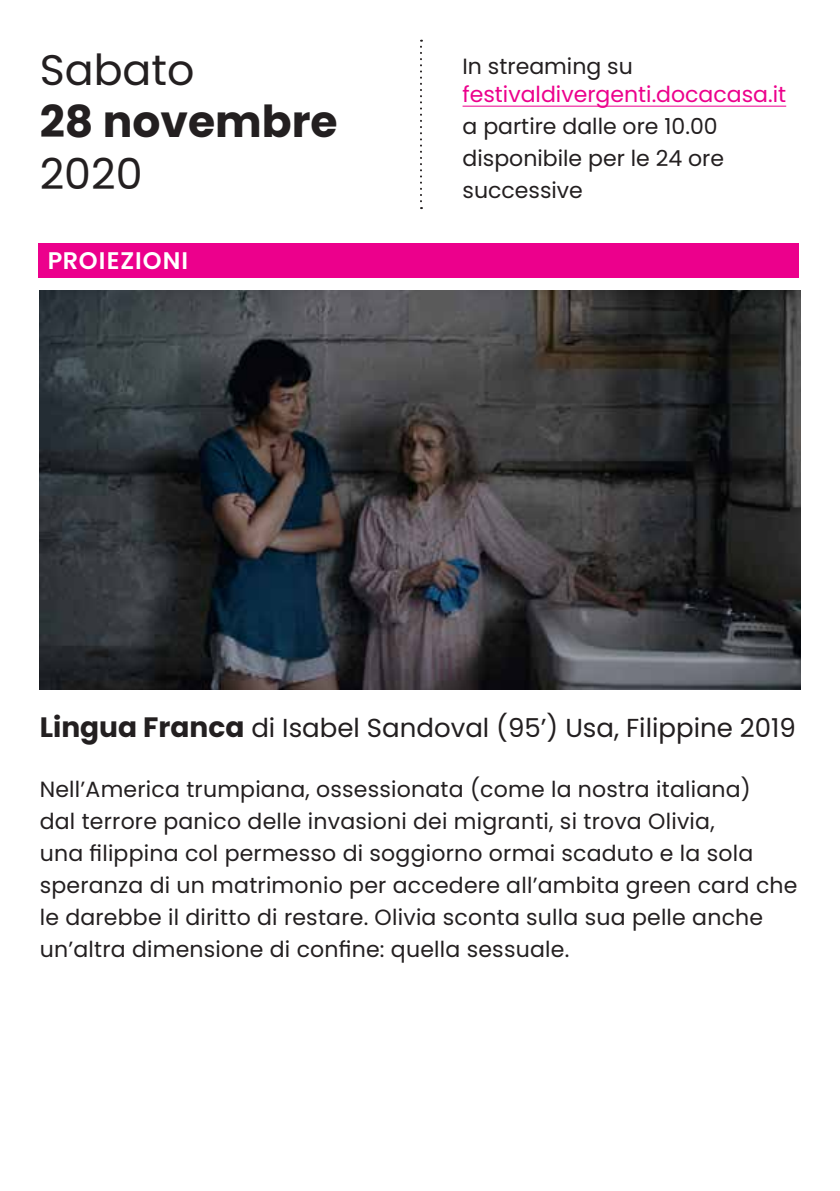
<style>
.page{position:relative;width:840px;height:1191px;background:#fff}
.page>*{position:absolute;margin:0;border:0;box-sizing:border-box;transform-origin:0 0}
.t1{font:700 44px "Poppins";color:#231f20}
.t2{font:42.6px "Poppins";color:#231f20}
.t3{font:26px "Poppins";color:#231f20}
.t4{font:600 24px "Poppins";letter-spacing:.045em;color:#fff}
.t5{font:22px/32px "Poppins";letter-spacing:.01em;color:#231f20}
.t6{font:22px "Poppins";color:#ec008c}
.s1{font-weight:700;font-size:28px}
</style>
<div class="page">
<div style="left:39px;top:244px;width:759px;height:34px;background:#ec008c"></div>
<svg style="left:420px;top:40px;width:2px;height:169px"></svg>
<hr style="left:462px;top:106px;width:323px;height:1px;background:#ec008c">
<img style="left:40px;top:290px;width:759px;height:399px">
<h2 class="t2" style="left:40px;top:45px;width:156px">Sabato</h2>
<h1 class="t1" style="left:40px;top:96px;width:299px">28 novembre</h1>
<h2 class="t2" style="left:40px;top:149px;width:104px">2020</h2>
<p class="t4" style="left:48px;top:247px;width:142px">PROIEZIONI</p>
<p class="t5" style="left:462px;top:51px;width:172px">In streaming su</p>
<p class="t6" style="left:462px;top:82px;width:325px">festivaldivergenti.docacasa.it</p>
<p class="t5" style="left:462px;top:111px;width:263px">a partire dalle ore 10.00 disponibile per le 24 ore successive</p>
<p class="t3" style="left:40px;top:712px;width:757px"><span class="s1">Lingua Franca</span> di Isabel Sandoval (95’) Usa, Filippine 2019</p>
<p class="t5" style="left:40px;top:773px;width:758px">Nell’America trumpiana, ossessionata (come la nostra italiana)<br>dal terrore panico delle invasioni dei migranti, si trova Olivia,<br>una filippina col permesso di soggiorno ormai scaduto e la sola speranza di un matrimonio per accedere all’ambita green card che le darebbe il diritto di restare. Olivia sconta sulla sua pelle anche un’altra dimensione di confine: quella sessuale.</p>
</div>
